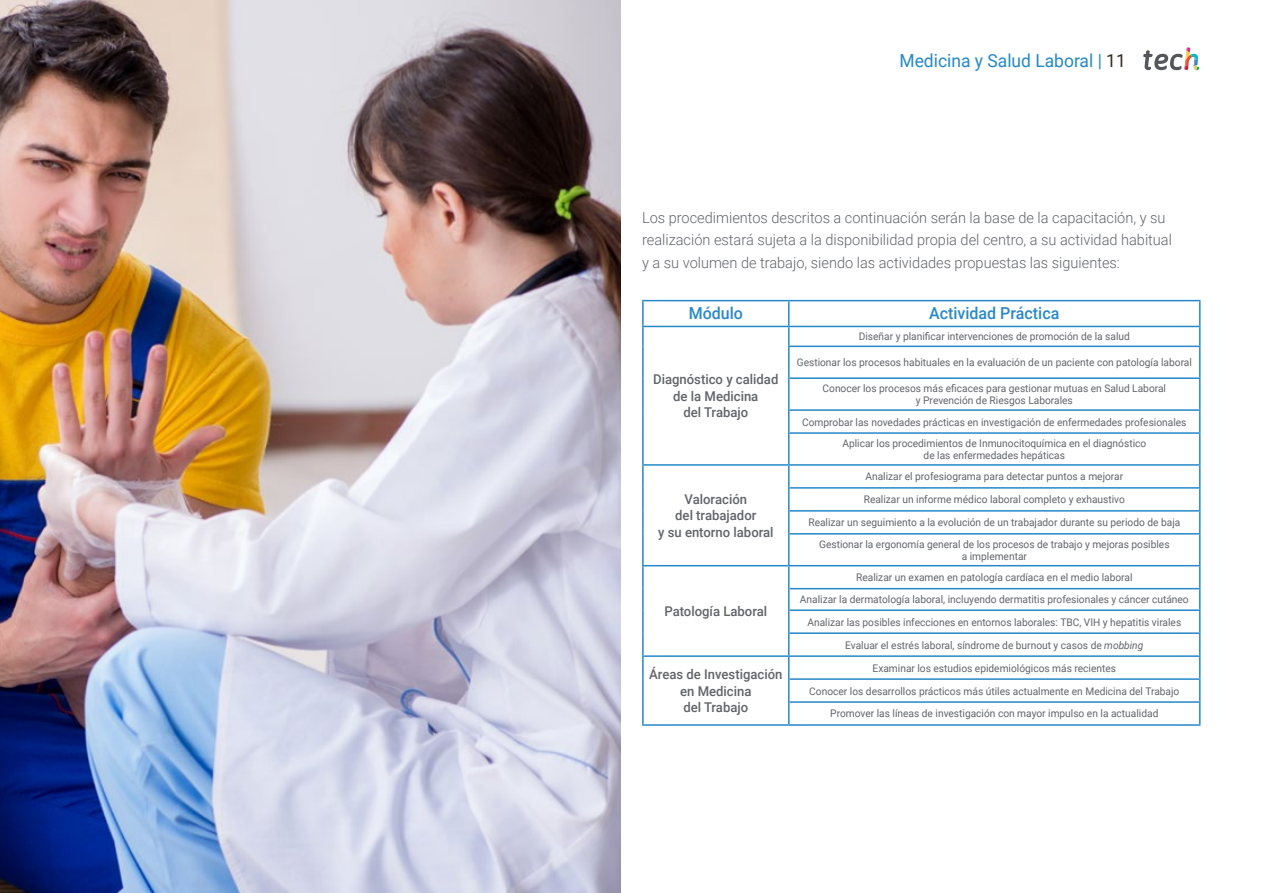
<style>
.page{position:relative;width:1263px;height:893px;background:#fff}
.page>*{position:absolute;margin:0;border:0;box-sizing:border-box;transform-origin:0 0}
.t1{font:18px "Roboto";color:#2488c9}
.t2{font:500 16.5px "Roboto";color:#2988c9}
.t3{font:300 15px/22.5px "Roboto";color:#61646a}
.t4{font:500 13.5px/16.5px "Roboto";color:#61646a;text-align:center}
.t5{font:10.5px/23px "Roboto";color:#61646a;text-align:center}
.s1{color:#312e20}
.s2{font-style:italic}
</style>
<div class="page">
<svg style="left:1143px;top:47px;width:56px;height:24px"></svg>
<hr style="left:642px;top:724px;width:147px;height:2px;background:#2488c9">
<hr style="left:788px;top:347px;width:1px;height:31px;background:#2988c9">
<hr style="left:788px;top:378px;width:1px;height:32px;background:#2988c9">
<svg style="left:788px;top:410px;width:1px;height:23px"></svg>
<hr style="left:788px;top:433px;width:1px;height:31px;background:#2988c9">
<svg style="left:788px;top:466px;width:1px;height:68px"></svg>
<hr style="left:788px;top:534px;width:1px;height:31px;background:#2988c9">
<svg style="left:788px;top:566px;width:1px;height:158px"></svg>
<hr style="left:642px;top:300px;width:147px;height:1px;background:#2488c9">
<hr style="left:642px;top:301px;width:2px;height:25px;background:#2488c9">
<hr style="left:789px;top:300px;width:411px;height:1px;background:#2488c9">
<svg style="left:788px;top:301px;width:1px;height:45px"></svg>
<hr style="left:642px;top:326px;width:147px;height:1px;background:#2488c9">
<svg style="left:642px;top:327px;width:2px;height:19px"></svg>
<hr style="left:642px;top:346px;width:2px;height:32px;background:#2488c9">
<hr style="left:642px;top:378px;width:2px;height:32px;background:#2488c9">
<hr style="left:642px;top:410px;width:2px;height:23px;background:#2488c9">
<hr style="left:642px;top:433px;width:2px;height:31px;background:#2488c9">
<hr style="left:789px;top:326px;width:411px;height:1px;background:#2488c9">
<svg style="left:1199px;top:301px;width:1px;height:45px"></svg>
<hr style="left:642px;top:464px;width:147px;height:2px;background:#2488c9">
<hr style="left:642px;top:466px;width:2px;height:22px;background:#2488c9">
<hr style="left:642px;top:488px;width:2px;height:23px;background:#2488c9">
<hr style="left:642px;top:511px;width:2px;height:23px;background:#2488c9">
<hr style="left:642px;top:534px;width:2px;height:31px;background:#2488c9">
<hr style="left:642px;top:565px;width:147px;height:1px;background:#2488c9">
<hr style="left:642px;top:566px;width:2px;height:23px;background:#2488c9">
<hr style="left:642px;top:589px;width:2px;height:21px;background:#2488c9">
<hr style="left:642px;top:610px;width:2px;height:23px;background:#2488c9">
<hr style="left:642px;top:633px;width:2px;height:22px;background:#2488c9">
<hr style="left:642px;top:655px;width:147px;height:2px;background:#2488c9">
<hr style="left:642px;top:657px;width:2px;height:22px;background:#2488c9">
<hr style="left:642px;top:679px;width:2px;height:23px;background:#2488c9">
<hr style="left:642px;top:702px;width:2px;height:22px;background:#2488c9">
<hr style="left:788px;top:346px;width:412px;height:1px;background:#2488c9">
<hr style="left:1199px;top:347px;width:1px;height:30px;background:#2488c9">
<hr style="left:789px;top:377px;width:411px;height:2px;background:#2488c9">
<hr style="left:1199px;top:379px;width:1px;height:30px;background:#2488c9">
<hr style="left:789px;top:409px;width:411px;height:2px;background:#2488c9">
<svg style="left:1199px;top:411px;width:1px;height:21px"></svg>
<hr style="left:789px;top:432px;width:411px;height:2px;background:#2488c9">
<hr style="left:1199px;top:434px;width:1px;height:30px;background:#2488c9">
<hr style="left:789px;top:464px;width:411px;height:2px;background:#2488c9">
<hr style="left:789px;top:487px;width:411px;height:2px;background:#2488c9">
<hr style="left:789px;top:510px;width:411px;height:2px;background:#2488c9">
<svg style="left:1199px;top:466px;width:1px;height:67px"></svg>
<hr style="left:789px;top:533px;width:411px;height:2px;background:#2488c9">
<hr style="left:1199px;top:535px;width:1px;height:30px;background:#2488c9">
<hr style="left:789px;top:565px;width:411px;height:1px;background:#2488c9">
<hr style="left:789px;top:588px;width:411px;height:1px;background:#2488c9">
<hr style="left:789px;top:609px;width:411px;height:2px;background:#2488c9">
<hr style="left:789px;top:632px;width:411px;height:2px;background:#2488c9">
<hr style="left:789px;top:655px;width:411px;height:2px;background:#2488c9">
<hr style="left:789px;top:678px;width:411px;height:2px;background:#2488c9">
<hr style="left:789px;top:701px;width:411px;height:2px;background:#2488c9">
<svg style="left:1199px;top:566px;width:1px;height:158px"></svg>
<hr style="left:789px;top:724px;width:411px;height:2px;background:#2488c9">
<img style="left:0;top:0;width:621px;height:893px">
<h1 class="t1" style="left:899px;top:48px;width:228px">Medicina y Salud Laboral | <span class="s1">11</span></h1>
<p class="t3" style="left:642px;top:206px;width:531px">Los procedimientos descritos a continuación serán la base de la capacitación, y su realización estará sujeta a la disponibilidad propia del centro, a su actividad habitual y a su volumen de trabajo, siendo las actividades propuestas las siguientes:</p>
<h2 class="t2" style="left:689px;top:302px;width:56px">Módulo</h2>
<h2 class="t2" style="left:929px;top:302px;width:132px">Actividad Práctica</h2>
<p class="t4" style="left:653px;top:371px;width:127px">Diagnóstico y calidad de la Medicina<br>del Trabajo</p>
<p class="t4" style="left:658px;top:490px;width:117px">Valoración<br>del trabajador<br>y su entorno laboral</p>
<p class="t4" style="left:664px;top:602px;width:104px">Patología Laboral</p>
<p class="t5" style="left:859px;top:325px;width:273px">Diseñar y planificar intervenciones de promoción de la salud</p>
<p class="t5" style="left:797px;top:351px;width:397px">Gestionar los procesos habituales en la evaluación de un paciente con patología laboral</p>
<p class="t5" style="left:822px;top:382px;width:345px;line-height:12px">Conocer los procesos más eficaces para gestionar mutuas en Salud Laboral y Prevención de Riesgos Laborales</p>
<p class="t5" style="left:802px;top:411px;width:386px;line-height:21.5px">Comprobar las novedades prácticas en investigación de enfermedades profesionales<br>Aplicar los procedimientos de Inmunocitoquímica en el diagnóstico</p>
<p class="t5" style="left:923px;top:443px;width:143px">de las enfermedades hepáticas</p>
<p class="t5" style="left:808px;top:465px;width:373px">Analizar el profesiograma para detectar puntos a mejorar<br>Realizar un informe médico laboral completo y exhaustivo<br>Realizar un seguimiento a la evolución de un trabajador durante su periodo de baja</p>
<p class="t5" style="left:819px;top:538px;width:352px;line-height:12px">Gestionar la ergonomía general de los procesos de trabajo y mejoras posibles a implementar</p>
<p class="t5" style="left:800px;top:566px;width:390px;line-height:22.5px">Realizar un examen en patología cardíaca en el medio laboral<br>Analizar la dermatología laboral, incluyendo dermatitis profesionales y cáncer cutáneo Analizar las posibles infecciones en entornos laborales: TBC, VIH y hepatitis virales Evaluar el estrés laboral, síndrome de burnout y casos de <span class="s2">mobbing</span></p>
<p class="t4" style="left:649px;top:666px;width:135px">Áreas de Investigación en Medicina<br>del Trabajo</p>
<p class="t5" style="left:809px;top:656px;width:372px">Examinar los estudios epidemiológicos más recientes<br>Conocer los desarrollos prácticos más útiles actualmente en Medicina del Trabajo<br>Promover las líneas de investigación con mayor impulso en la actualidad</p>
</div>
